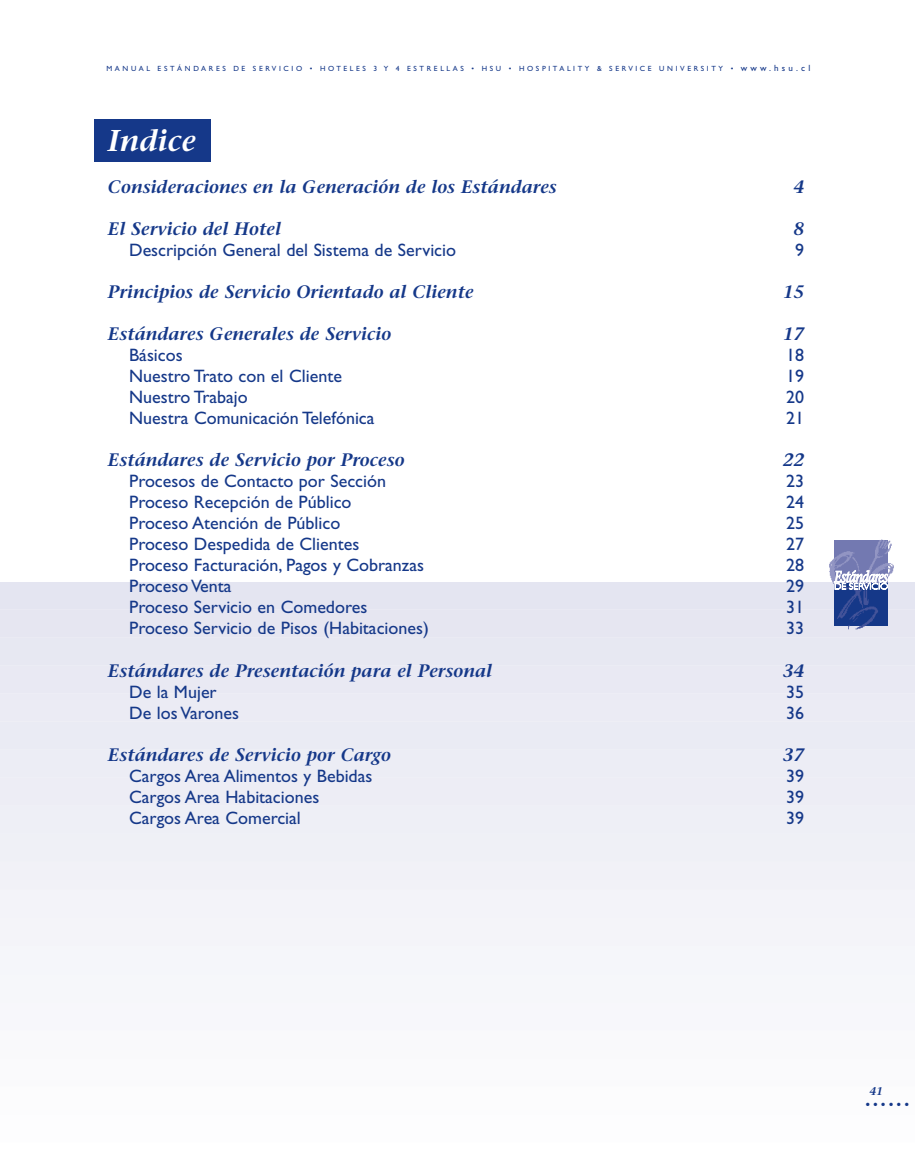
<style>
.page{position:relative;width:915px;height:1170px;background:#fff}
.page>*{position:absolute;margin:0;border:0;box-sizing:border-box;transform-origin:0 0}
.t1{font:italic 600 30px "Stone Serif";color:#fff}
.t2{font:18px "Gill Sans";color:#153889}
.t3{font:italic 600 18px "Stone Serif";color:#153889}
.t4{font:13.5px "Gill Sans";color:#153889}
.t5{font:italic 600 11.25px "Stone Serif";color:#153889}
.t6{font:7.5px "Gill Sans";letter-spacing:.35em;color:#153889}
.s1{font-size:9px}
</style>
<div class="page">
<div style="left:0;top:1047px;width:914px;height:49px;background:#fafafc"></div>
<div style="left:0;top:1019px;width:914px;height:49px;background:#f9f9fb"></div>
<div style="left:0;top:991px;width:914px;height:49px;background:#f7f7fb"></div>
<div style="left:0;top:963px;width:914px;height:49px;background:#f6f7fa"></div>
<div style="left:0;top:935px;width:914px;height:49px;background:#f5f6fa"></div>
<div style="left:0;top:907px;width:914px;height:49px;background:#f4f4f9"></div>
<div style="left:0;top:878px;width:914px;height:50px;background:#f3f3f9"></div>
<div style="left:0;top:850px;width:914px;height:50px;background:#f1f1f7"></div>
<div style="left:0;top:822px;width:914px;height:50px;background:#eff0f6"></div>
<div style="left:0;top:794px;width:914px;height:50px;background:#eeeff6"></div>
<div style="left:0;top:766px;width:914px;height:50px;background:#ededf5"></div>
<div style="left:0;top:738px;width:914px;height:50px;background:#ecedf5"></div>
<div style="left:0;top:710px;width:914px;height:50px;background:#eaebf4"></div>
<div style="left:0;top:682px;width:914px;height:50px;background:#ebebf4"></div>
<div style="left:0;top:654px;width:914px;height:50px;background:#e9e9f3"></div>
<div style="left:0;top:626px;width:914px;height:50px;background:#e7e8f2"></div>
<div style="left:0;top:598px;width:914px;height:50px;background:#e6e6f1"></div>
<div style="left:0;top:583px;width:914px;height:37px;background:#e4e5f1"></div>
<img style="left:834px;top:583px;width:54px;height:47px">
<img style="left:824px;top:539px;width:74px;height:44px">
<svg style="left:833px;top:570px;width:54px;height:19px"></svg>
<div style="left:94px;top:119px;width:117px;height:43px;background:#153889"></div>
<p class="t6" style="left:106px;top:65px;width:705px">MANUAL ESTÁNDARES DE SERVICIO • HOTELES 3 Y 4 ESTRELLAS • HSU • HOSPITALITY &amp; SERVICE UNIVERSITY • <span class="s1">www.hsu.cl</span></p>
<h1 class="t1" style="left:108px;top:123px;width:89px">Indice</h1>
<p class="t3" style="left:108px;top:176px;width:450px">Consideraciones en la Generación de los Estándares</p>
<p class="t3" style="left:793px;top:176px;width:12px">4</p>
<p class="t3" style="left:108px;top:218px;width:174px">El Servicio del Hotel</p>
<p class="t3" style="left:793px;top:218px;width:12px">8</p>
<p class="t2" style="left:129px;top:240px;width:328px">Descripción General del Sistema de Servicio</p>
<p class="t2" style="left:794px;top:240px;width:10px">9</p>
<p class="t3" style="left:108px;top:281px;width:367px">Principios de Servicio Orientado al Cliente</p>
<p class="t3" style="left:782px;top:281px;width:23px">15</p>
<p class="t3" style="left:108px;top:323px;width:285px">Estándares Generales de Servicio</p>
<p class="t3" style="left:782px;top:323px;width:23px">17</p>
<p class="t2" style="left:129px;top:345px;width:55px">Básicos</p>
<p class="t2" style="left:785px;top:345px;width:19px">18</p>
<p class="t2" style="left:129px;top:366px;width:214px">Nuestro Trato con el Cliente</p>
<p class="t2" style="left:785px;top:366px;width:19px">19</p>
<p class="t2" style="left:129px;top:387px;width:120px">Nuestro Trabajo</p>
<p class="t2" style="left:785px;top:387px;width:19px">20</p>
<p class="t2" style="left:129px;top:408px;width:247px">Nuestra Comunicación Telefónica</p>
<p class="t2" style="left:785px;top:408px;width:19px">21</p>
<p class="t3" style="left:108px;top:449px;width:298px">Estándares de Servicio por Proceso</p>
<p class="t3" style="left:782px;top:449px;width:23px">22</p>
<p class="t2" style="left:129px;top:471px;width:258px">Procesos de Contacto por Sección</p>
<p class="t2" style="left:785px;top:471px;width:19px">23</p>
<p class="t2" style="left:129px;top:492px;width:224px">Proceso Recepción de Público</p>
<p class="t2" style="left:785px;top:492px;width:19px">24</p>
<p class="t2" style="left:129px;top:513px;width:212px">Proceso Atención de Público</p>
<p class="t2" style="left:785px;top:513px;width:19px">25</p>
<p class="t2" style="left:129px;top:534px;width:231px">Proceso Despedida de Clientes</p>
<p class="t2" style="left:785px;top:534px;width:19px">27</p>
<p class="t2" style="left:129px;top:555px;width:296px">Proceso Facturación, Pagos y Cobranzas</p>
<p class="t2" style="left:785px;top:555px;width:19px">28</p>
<p class="t2" style="left:129px;top:576px;width:104px">Proceso Venta</p>
<p class="t2" style="left:785px;top:576px;width:19px">29</p>
<p class="t2" style="left:129px;top:597px;width:240px">Proceso Servicio en Comedores</p>
<p class="t2" style="left:785px;top:597px;width:19px">31</p>
<p class="t2" style="left:129px;top:618px;width:301px">Proceso Servicio de Pisos (Habitaciones)</p>
<p class="t2" style="left:785px;top:618px;width:19px">33</p>
<p class="t3" style="left:108px;top:659px;width:385px">Estándares de Presentación para el Personal</p>
<p class="t3" style="left:782px;top:659px;width:23px">34</p>
<p class="t2" style="left:129px;top:681px;width:89px">De la Mujer</p>
<p class="t2" style="left:785px;top:681px;width:19px">35</p>
<p class="t2" style="left:129px;top:702px;width:111px">De los Varones</p>
<p class="t2" style="left:785px;top:702px;width:19px">36</p>
<p class="t3" style="left:108px;top:743px;width:285px">Estándares de Servicio por Cargo</p>
<p class="t3" style="left:782px;top:743px;width:23px">37</p>
<p class="t2" style="left:129px;top:765px;width:245px">Cargos Area Alimentos y Bebidas</p>
<p class="t2" style="left:785px;top:765px;width:19px">39</p>
<p class="t2" style="left:129px;top:786px;width:191px">Cargos Area Habitaciones</p>
<p class="t2" style="left:785px;top:786px;width:19px">39</p>
<p class="t2" style="left:129px;top:807px;width:173px">Cargos Area Comercial</p>
<p class="t2" style="left:785px;top:807px;width:19px">39</p>
<p class="t5" style="left:869px;top:1084px;width:15px">41</p>
<p class="t4" style="left:865px;top:1096px;width:45px">••••••</p>
</div>
